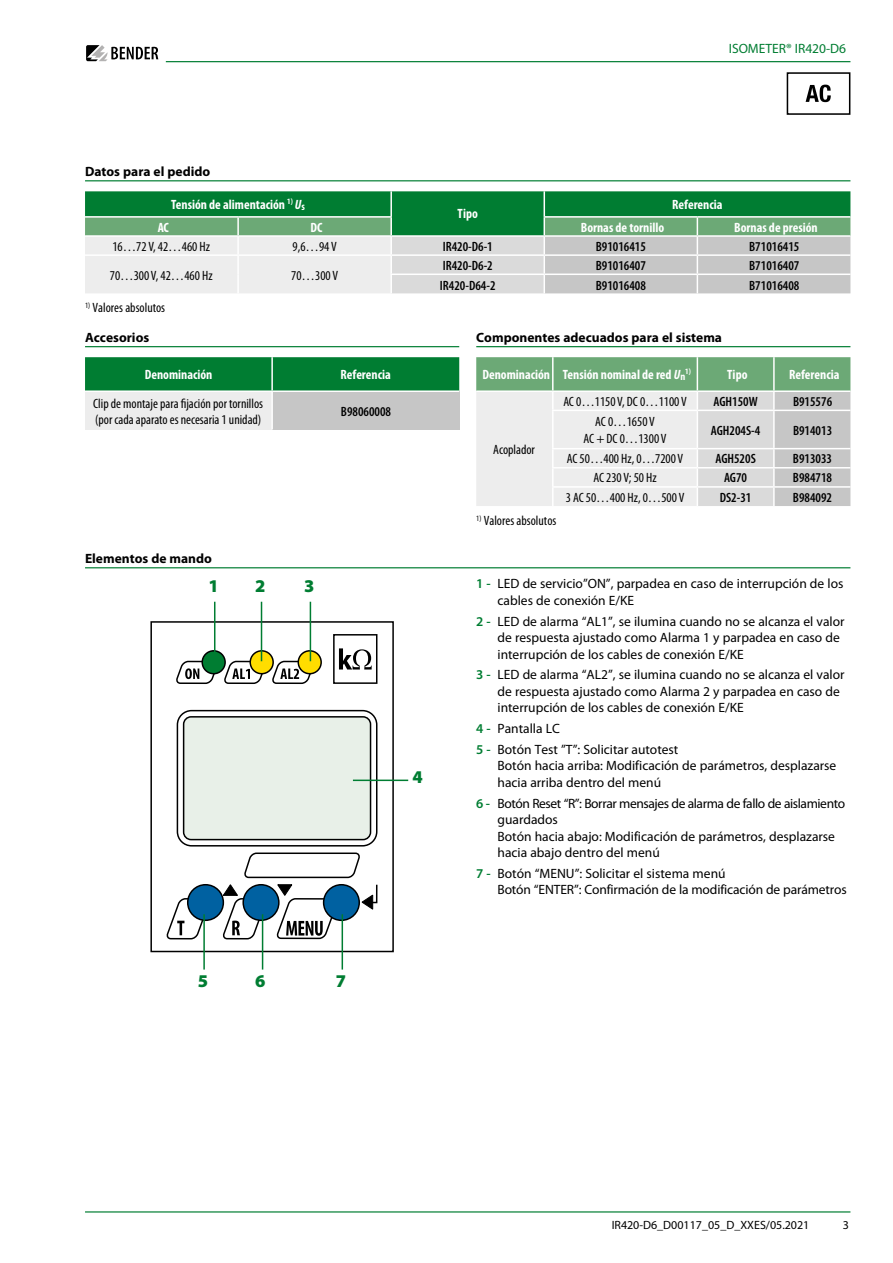
<style>
.page{position:relative;width:893px;height:1263px;background:#fff}
.page>*{position:absolute;margin:0;border:0;box-sizing:border-box;transform-origin:0 0}
.t1{font:900 18px "Myriad Pro";color:#007d32}
.t2{font:13.5px/16.5px "Myriad Pro";color:#000}
.t3{font:condensed 13.5px/16.5px "Myriad Pro";color:#000}
.t4{font:600 condensed 13.5px "Myriad Pro";color:#000}
.t5{font:700 condensed 13.5px "Myriad Pro";color:#fff}
.t6{font:700 13.5px "Myriad Pro";color:#000}
.t7{font:13.5px "Myriad Pro";color:#007d32}
.t8{font:12px "Myriad Pro";color:#000}
.t9{font:700 condensed 8.1px "Myriad Pro";color:#fff}
.s1{font-style:italic}
.s2{font-weight:600;color:#007d32}
</style>
<div class="page">
<svg style="left:86px;top:45px;width:72px;height:16px"></svg>
<hr style="left:166px;top:61px;width:684px;height:1px;background:#007d32">
<hr style="left:85px;top:1211px;width:765px;height:1px;background:#007d32">
<hr style="left:85px;top:567px;width:765px;height:1px;background:#007d32">
<div style="left:150px;top:621px;width:244px;height:331px;border:2px solid #000"></div>
<div style="left:184px;top:717px;width:187px;height:122px;background:#e8f0e8;border-radius:7px"></div>
<div style="left:183px;top:716px;width:188px;height:124px;border:2px solid #000;border-radius:7px"></div>
<svg style="left:176px;top:660px;width:42px;height:24px"></svg>
<div style="left:202px;top:651px;width:23px;height:23px;background:#007d32;border-radius:50%"></div>
<div style="left:201px;top:650px;width:25px;height:24px;border:2px solid #000;border-radius:50%"></div>
<div style="left:177px;top:710px;width:200px;height:136px;border:2px solid #000;border-radius:14px"></div>
<svg style="left:167px;top:897px;width:39px;height:43px"></svg>
<div style="left:188px;top:885px;width:35px;height:35px;background:#0061a1;border-radius:50%"></div>
<div style="left:187px;top:884px;width:37px;height:37px;border:2px solid #000;border-radius:50%"></div>
<svg style="left:223px;top:852px;width:155px;height:88px"></svg>
<svg style="left:224px;top:633px;width:154px;height:51px"></svg>
<hr style="left:353px;top:779px;width:55px;height:2px;background:#007d32">
<hr style="left:214px;top:602px;width:1px;height:59px;background:#007d32">
<hr style="left:203px;top:914px;width:2px;height:55px;background:#007d32">
<hr style="left:262px;top:914px;width:1px;height:55px;background:#007d32">
<hr style="left:342px;top:914px;width:1px;height:55px;background:#007d32">
<hr style="left:261px;top:602px;width:1px;height:59px;background:#007d32">
<hr style="left:310px;top:602px;width:1px;height:59px;background:#007d32">
<div style="left:787px;top:72px;width:63px;height:43px;border:2px solid #000"></div>
<svg style="left:806px;top:85px;width:25px;height:17px"></svg>
<div style="left:85px;top:357px;width:374px;height:33px;background:#007d32"></div>
<div style="left:85px;top:391px;width:187px;height:38px;background:#ededed"></div>
<div style="left:272px;top:391px;width:187px;height:38px;background:#c6c6c6"></div>
<hr style="left:271px;top:357px;width:2px;height:33px;background:#fff">
<hr style="left:85px;top:390px;width:187px;height:2px;background:#fff">
<hr style="left:272px;top:390px;width:187px;height:2px;background:#fff">
<hr style="left:271px;top:392px;width:2px;height:37px;background:#fff">
<hr style="left:85px;top:346px;width:374px;height:1px;background:#007d32">
<svg style="left:476px;top:357px;width:374px;height:149px;background:#c9d6cb"></svg>
<hr style="left:476px;top:346px;width:374px;height:1px;background:#007d32">
<hr style="left:85px;top:180px;width:765px;height:1px;background:#007d32">
<svg style="left:85px;top:191px;width:765px;height:102px;background:#90bb9f"></svg>
<p class="t7" style="left:729px;top:41px;width:119px">ISOMETER® IR420-D6</p>
<p class="t6" style="left:85px;top:164px;width:127px">Datos para el pedido</p>
<p class="t5" style="left:171px;top:197px;width:135px">Tensión de alimentación <sup>1)</sup> <span class="s1">U</span><sub>s</sub></p>
<p class="t5" style="left:672px;top:197px;width:52px">Referencia</p>
<p class="t5" style="left:458px;top:206px;width:22px">Tipo</p>
<p class="t5" style="left:158px;top:220px;width:13px">AC</p>
<p class="t5" style="left:310px;top:220px;width:13px">DC</p>
<p class="t5" style="left:581px;top:220px;width:85px">Bornas de tornillo</p>
<p class="t5" style="left:734px;top:220px;width:85px">Bornas de presión</p>
<p class="t3" style="left:112px;top:238px;width:99px">16…72 V, 42…460 Hz</p>
<p class="t3" style="left:293px;top:238px;width:46px">9,6…94 V</p>
<p class="t4" style="left:443px;top:239px;width:52px">IR420-D6-1</p>
<p class="t4" style="left:596px;top:239px;width:52px">B91016415</p>
<p class="t4" style="left:749px;top:239px;width:52px">B71016415</p>
<p class="t3" style="left:110px;top:267px;width:104px">70…300 V, 42…460 Hz</p>
<p class="t3" style="left:291px;top:267px;width:48px">70…300 V</p>
<p class="t4" style="left:443px;top:258px;width:52px">IR420-D6-2</p>
<p class="t4" style="left:596px;top:258px;width:52px">B91016407</p>
<p class="t4" style="left:749px;top:258px;width:52px">B71016407</p>
<p class="t4" style="left:440px;top:279px;width:57px">IR420-D64-2</p>
<p class="t4" style="left:596px;top:279px;width:52px">B91016408</p>
<p class="t4" style="left:749px;top:279px;width:52px">B71016408</p>
<p class="t3" style="left:85px;top:300px;width:82px"><sup>1)</sup> Valores absolutos</p>
<p class="t6" style="left:85px;top:330px;width:66px">Accesorios</p>
<p class="t5" style="left:145px;top:367px;width:69px">Denominación</p>
<p class="t5" style="left:341px;top:367px;width:52px">Referencia</p>
<p class="t3" style="left:93px;top:395px;width:171px">Clip de montaje para fijación por tornillos (por cada aparato es necesaria 1 unidad)</p>
<p class="t4" style="left:341px;top:404px;width:52px">B98060008</p>
<p class="t6" style="left:85px;top:551px;width:128px">Elementos de mando</p>
<h1 class="t1" style="left:208px;top:575px;width:12px">1</h1>
<h1 class="t1" style="left:255px;top:575px;width:12px">2</h1>
<h1 class="t1" style="left:304px;top:575px;width:12px">3</h1>
<h1 class="t1" style="left:412px;top:767px;width:12px">4</h1>
<h1 class="t1" style="left:198px;top:971px;width:12px">5</h1>
<h1 class="t1" style="left:255px;top:971px;width:12px">6</h1>
<h1 class="t1" style="left:336px;top:971px;width:12px">7</h1>
<p class="t6" style="left:476px;top:330px;width:247px">Componentes adecuados para el sistema</p>
<p class="t5" style="left:482px;top:367px;width:204px">Denominación Tensión nominal de red <span class="s1">U</span><sub>n</sub></p>
<p class="t9" style="left:685px;top:367px;width:7px">1)</p>
<p class="t5" style="left:727px;top:367px;width:22px">Tipo</p>
<p class="t5" style="left:789px;top:367px;width:52px">Referencia</p>
<p class="t3" style="left:493px;top:442px;width:43px">Acoplador</p>
<p class="t3" style="left:563px;top:393px;width:125px">AC 0…1150 V, DC 0…1100 V</p>
<p class="t4" style="left:714px;top:394px;width:46px">AGH150W</p>
<p class="t4" style="left:793px;top:394px;width:41px">B915576</p>
<p class="t3" style="left:584px;top:414px;width:84px;text-align:center">AC 0…1650 V<br>AC + DC 0…1300 V</p>
<p class="t4" style="left:711px;top:423px;width:51px">AGH204S-4</p>
<p class="t4" style="left:793px;top:423px;width:41px">B914013</p>
<p class="t3" style="left:567px;top:451px;width:118px">AC 50…400 Hz, 0…7200 V</p>
<p class="t4" style="left:715px;top:451px;width:42px">AGH520S</p>
<p class="t4" style="left:793px;top:451px;width:41px">B913033</p>
<p class="t3" style="left:593px;top:470px;width:65px">AC 230 V; 50 Hz</p>
<p class="t4" style="left:724px;top:470px;width:24px">AG70</p>
<p class="t4" style="left:793px;top:470px;width:41px">B984718</p>
<p class="t3" style="left:566px;top:489px;width:120px">3 AC 50…400 Hz, 0…500 V</p>
<p class="t4" style="left:720px;top:490px;width:33px">DS2-31</p>
<p class="t4" style="left:793px;top:490px;width:41px">B984092</p>
<p class="t3" style="left:476px;top:513px;width:82px"><sup>1)</sup> Valores absolutos</p>
<p class="t2" style="left:497px;top:576px;width:347px;text-indent:-21px"><span class="s2">1 -</span> LED de servicio”ON”, parpadea en caso de interrupción de los cables de conexión E/KE</p>
<p class="t2" style="left:497px;top:613px;width:349px;text-indent:-21px"><span class="s2">2 -</span> LED de alarma “AL1”, se ilumina cuando no se alcanza el valor de respuesta ajustado como Alarma 1 y parpadea en caso de interrupción de los cables de conexión E/KE</p>
<p class="t2" style="left:497px;top:667px;width:349px;text-indent:-21px"><span class="s2">3 -</span> LED de alarma “AL2”, se ilumina cuando no se alcanza el valor de respuesta ajustado como Alarma 2 y parpadea en caso de interrupción de los cables de conexión E/KE</p>
<p class="t2" style="left:476px;top:719px;width:204px;line-height:20.7px"><span class="s2">4 -</span> Pantalla LC<br><span class="s2">5 -</span> Botón Test ”T”: Solicitar autotest</p>
<p class="t2" style="left:497px;top:758px;width:340px">Botón hacia arriba: Modificación de parámetros, desplazarse hacia arriba dentro del menú</p>
<p class="t2" style="left:497px;top:795px;width:349px;text-indent:-21px"><span class="s2">6 -</span> Botón Reset “R”: Borrar mensajes de alarma de fallo de aislamiento guardados<br>Botón hacia abajo: Modificación de parámetros, desplazarse hacia abajo dentro del menú</p>
<p class="t2" style="left:497px;top:865px;width:351px;text-indent:-21px"><span class="s2">7 -</span> Botón “MENU”: Solicitar el sistema menú<br>Botón “ENTER”: Confirmación de la modificación de parámetros</p>
<p class="t8" style="left:612px;top:1218px;width:199px">IR420-D6_D00117_05_D_XXES/05.2021</p>
<p class="t8" style="left:843px;top:1218px;width:8px">3</p>
</div>
